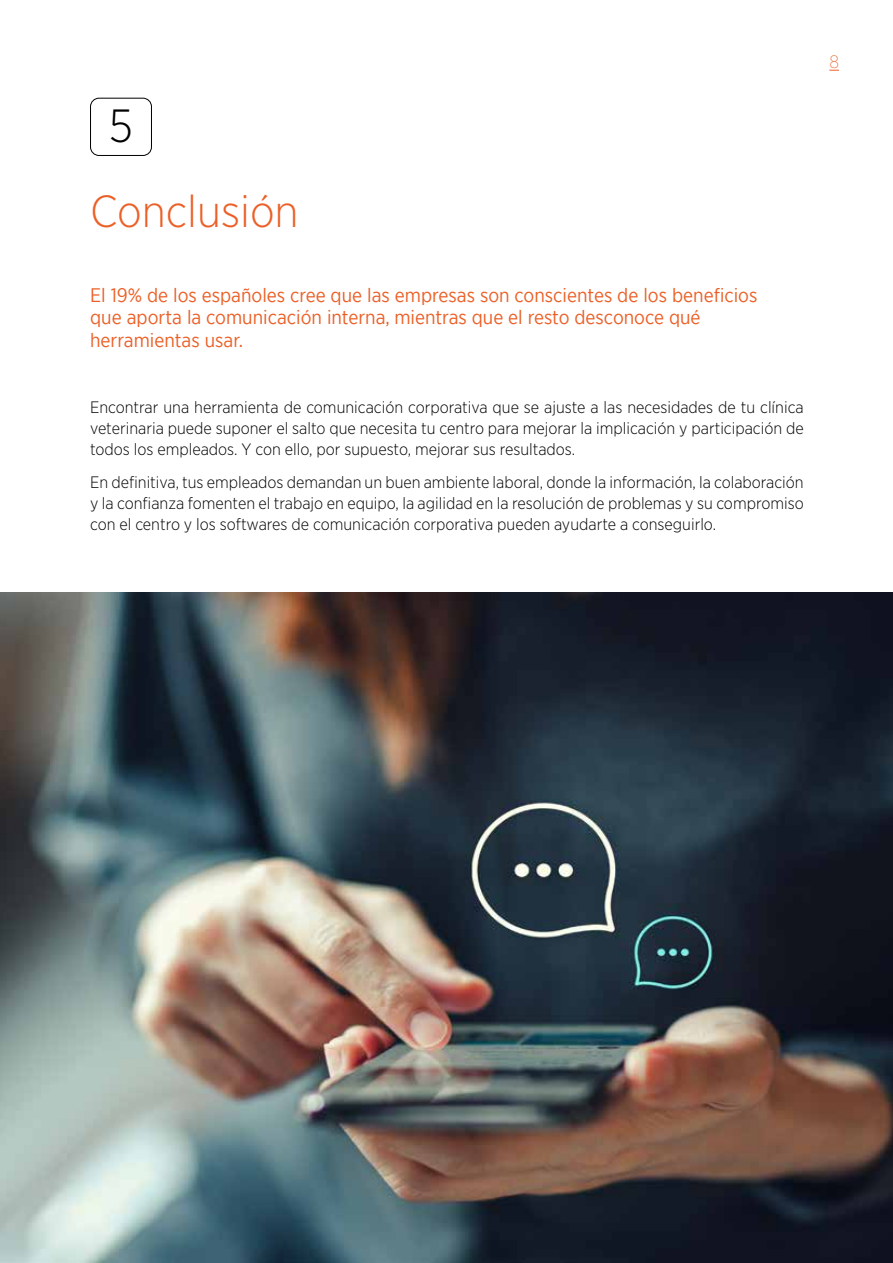
<style>
.page{position:relative;width:893px;height:1263px;background:#fff}
.page>*{position:absolute;margin:0;border:0;box-sizing:border-box;transform-origin:0 0}
.t1{font:300 46.5px "Gotham Narrow";color:#000}
.t2{font:300 45px "Gotham Narrow";color:#eb6027}
.t3{font:19.5px/22.5px "Gotham Narrow";color:#eb6027}
.t4{font:200 18px "Gotham Narrow";color:#eb6027}
.t5{font:300 16.5px/21px "Gotham Narrow";color:#000;text-align:justify}
</style>
<div class="page">
<img style="left:0;top:592px;width:893px;height:671px">
<div style="left:90px;top:98px;width:62px;height:58px;border:1px solid #000;border-radius:9px"></div>
<h1 class="t1" style="left:109px;top:98px;width:26px">5</h1>
<h2 class="t2" style="left:90px;top:184px;width:210px">Conclusión</h2>
<p class="t3" style="left:90px;top:283px;width:669px">El 19% de los españoles cree que las empresas son conscientes de los beneficios que aporta la comunicación interna, mientras que el resto desconoce qué herramientas usar.</p>
<p class="t5" style="left:90px;top:396px;width:715px">Encontrar una herramienta de comunicación corporativa que se ajuste a las necesidades de tu clínica veterinaria puede suponer el salto que necesita tu centro para mejorar la implicación y participación de todos los empleados. Y con ello, por supuesto, mejorar sus resultados.</p>
<p class="t5" style="left:90px;top:472px;width:715px">En definitiva, tus empleados demandan un buen ambiente laboral, donde la información, la colaboración y la confianza fomenten el trabajo en equipo, la agilidad en la resolución de problemas y su compromiso con el centro y los softwares de comunicación corporativa pueden ayudarte a conseguirlo.</p>
<p class="t4" style="left:829px;top:51px;width:11px">8</p>
</div>
